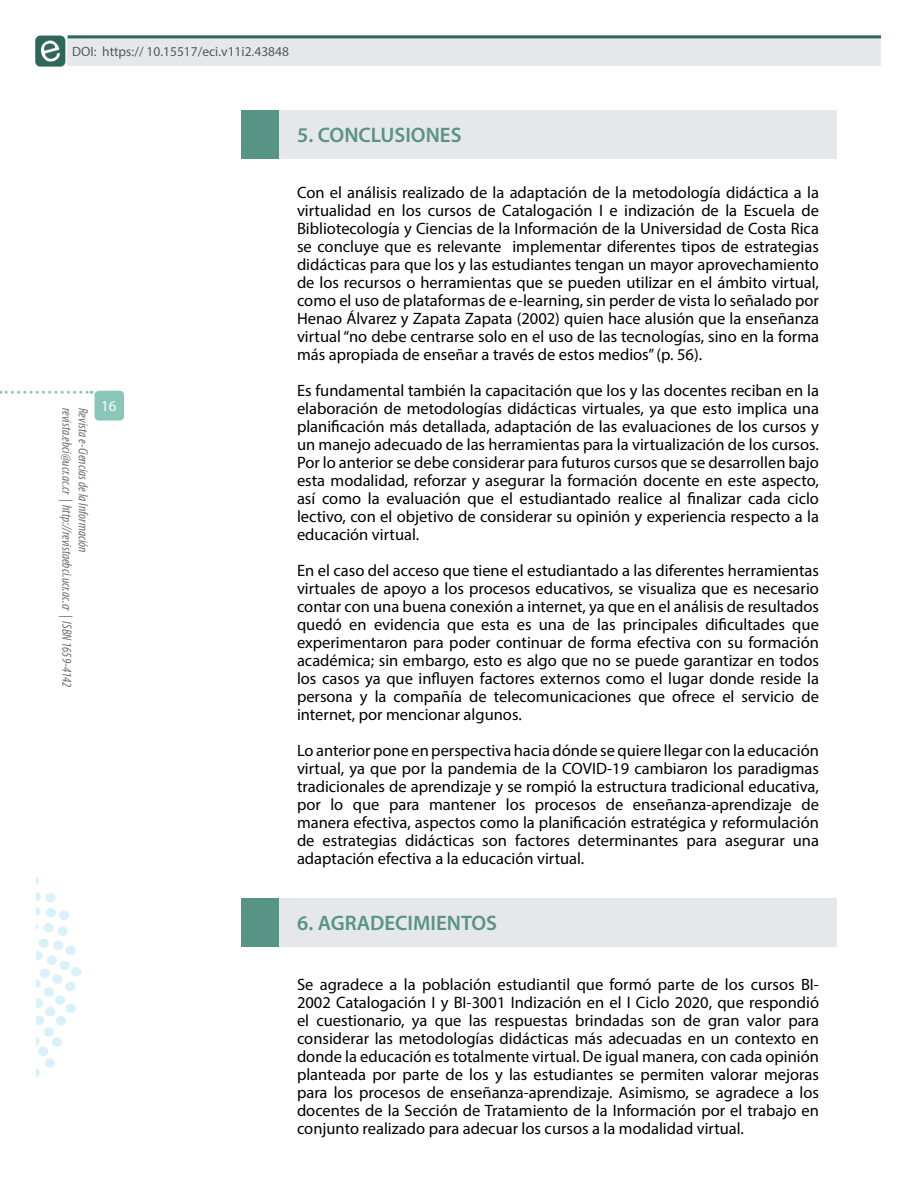
<style>
.page{position:relative;width:918px;height:1188px;background:#fff}
.page>*{position:absolute;margin:0;border:0;box-sizing:border-box;transform-origin:0 0}
.t1{font:600 21px "Myriad Pro";color:#589486}
.t2{font:16.5px/18px "Myriad Pro";color:#000;text-align:justify}
.t3{font:15px "Myriad Pro";color:#fff}
.t4{font:italic condensed 13.5px "Myriad Pro";color:#6d6e71}
.t5{font:13.5px "Myriad Pro";color:#58595b}
</style>
<div class="page">
<img style="left:35px;top:35px;width:33px;height:32px">
<div style="left:68px;top:35px;width:813px;height:31px;background:#e6e7e8"></div>
<hr style="left:68px;top:35px;width:813px;height:3px;background:#2a685b">
<svg style="left:0;top:391px;width:92px;height:3px"></svg>
<div style="left:95px;top:391px;width:29px;height:30px;background:#89c7b8;border-radius:4px"></div>
<img style="left:36px;top:877px;width:45px;height:201px">
<div style="left:242px;top:110px;width:37px;height:49px;background:#589486"></div>
<div style="left:279px;top:110px;width:558px;height:49px;background:#e6e7e8"></div>
<div style="left:242px;top:898px;width:37px;height:49px;background:#589486"></div>
<div style="left:279px;top:898px;width:558px;height:49px;background:#e6e7e8"></div>
<p class="t5" style="left:72px;top:43px;width:218px">DOI: https:// 10.15517/eci.v11i2.43848</p>
<p class="t4" style="left:75px;top:408px;width:281px;rotate:90deg">revista.ebci@ucr.ac.cr | http://revistaebci.ucr.ac.cr | ISBN 1659-4142</p>
<p class="t4" style="left:91px;top:408px;width:146px;rotate:90deg">Revista e-Ciencias de la Información</p>
<p class="t3" style="left:101px;top:397px;width:17px">16</p>
<p class="t1" style="left:297px;top:121px;width:166px">5. CONCLUSIONES</p>
<p class="t2" style="left:297px;top:183px;width:524px">Con el análisis realizado de la adaptación de la metodología didáctica a la virtualidad en los cursos de Catalogación I e indización de la Escuela de Bibliotecología y Ciencias de la Información de la Universidad de Costa Rica se concluye que es relevante implementar diferentes tipos de estrategias didácticas para que los y las estudiantes tengan un mayor aprovechamiento de los recursos o herramientas que se pueden utilizar en el ámbito virtual, como el uso de plataformas de e-learning, sin perder de vista lo señalado por Henao Álvarez y Zapata Zapata (2002) quien hace alusión que la enseñanza virtual “no debe centrarse solo en el uso de las tecnologías, sino en la forma más apropiada de enseñar a través de estos medios” (p. 56).</p>
<p class="t2" style="left:297px;top:381px;width:524px">Es fundamental también la capacitación que los y las docentes reciban en la elaboración de metodologías didácticas virtuales, ya que esto implica una planificación más detallada, adaptación de las evaluaciones de los cursos y un manejo adecuado de las herramientas para la virtualización de los cursos.<br>Por lo anterior se debe considerar para futuros cursos que se desarrollen bajo esta modalidad, reforzar y asegurar la formación docente en este aspecto, así como la evaluación que el estudiantado realice al finalizar cada ciclo lectivo, con el objetivo de considerar su opinión y experiencia respecto a la educación virtual.</p>
<p class="t2" style="left:297px;top:561px;width:524px">En el caso del acceso que tiene el estudiantado a las diferentes herramientas virtuales de apoyo a los procesos educativos, se visualiza que es necesario contar con una buena conexión a internet, ya que en el análisis de resultados quedó en evidencia que esta es una de las principales dificultades que experimentaron para poder continuar de forma efectiva con su formación académica; sin embargo, esto es algo que no se puede garantizar en todos los casos ya que influyen factores externos como el lugar donde reside la persona y la compañía de telecomunicaciones que ofrece el servicio de internet, por mencionar algunos.</p>
<p class="t2" style="left:297px;top:741px;width:524px">Lo anterior pone en perspectiva hacia dónde se quiere llegar con la educación virtual, ya que por la pandemia de la COVID-19 cambiaron los paradigmas tradicionales de aprendizaje y se rompió la estructura tradicional educativa, por lo que para mantener los procesos de enseñanza-aprendizaje de manera efectiva, aspectos como la planificación estratégica y reformulación de estrategias didácticas son factores determinantes para asegurar una adaptación efectiva a la educación virtual.</p>
<p class="t1" style="left:297px;top:909px;width:202px">6. AGRADECIMIENTOS</p>
<p class="t2" style="left:297px;top:975px;width:524px">Se agradece a la población estudiantil que formó parte de los cursos BI-2002 Catalogación I y BI-3001 Indización en el I Ciclo 2020, que respondió el cuestionario, ya que las respuestas brindadas son de gran valor para considerar las metodologías didácticas más adecuadas en un contexto en donde la educación es totalmente virtual. De igual manera, con cada opinión planteada por parte de los y las estudiantes se permiten valorar mejoras para los procesos de enseñanza-aprendizaje. Asimismo, se agradece a los docentes de la Sección de Tratamiento de la Información por el trabajo en conjunto realizado para adecuar los cursos a la modalidad virtual.</p>
</div>
